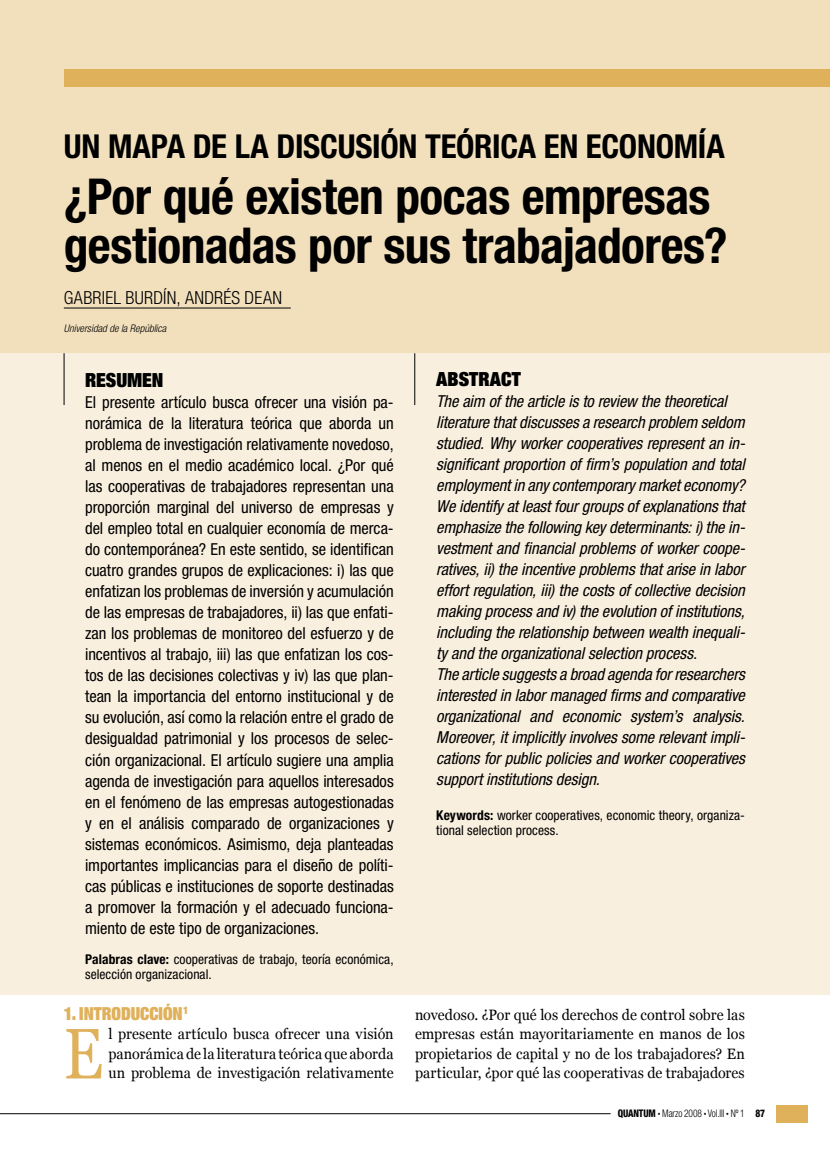
<style>
.page{position:relative;width:830px;height:1149px;background:#fff}
.page>*{position:absolute;margin:0;border:0;box-sizing:border-box;transform-origin:0 0}
.t1{font:71.25px "Georgia";color:#dfb15b;scale:.84 1}
.t2{font:700 condensed 49.5px/49.5px "Helvetica Neue LT";letter-spacing:-.01em;color:#000}
.t3{font:700 condensed 33px "Helvetica Neue LT";letter-spacing:-.01em;color:#000}
.t4{font:900 expanded 19.5px "Helvetica Neue LT";letter-spacing:-.005em;color:#000}
.t5{font:300 condensed 18px "Helvetica Neue LT";letter-spacing:.015em;color:#000}
.t6{font:900 expanded 18px "Helvetica Neue LT";letter-spacing:-.005em;color:#dfb15b;scale:.95 1}
.t7{font:condensed 16.5px/21px "Helvetica Neue LT";letter-spacing:-.005em;color:#000;text-align:justify}
.t8{font:italic condensed 16.5px/21px "Helvetica Neue LT";letter-spacing:-.005em;color:#000}
.t9{font:15px/19.5px "Georgia";color:#000;text-align:justify;scale:.95 1}
.t10{font:condensed 13.5px/15px "Helvetica Neue LT";letter-spacing:.005em;color:#000}
.t11{font:300 condensed 10.5px "Helvetica Neue LT";letter-spacing:-.01em;color:#000;scale:.9 1}
.t12{font:italic 300 condensed 10.5px "Helvetica Neue";color:#000}
.s1{font-weight:700}
.s2{font-weight:800}
.s3{font-weight:200;font-stretch:normal;font-size:6px}
</style>
<div class="page">
<div style="left:775px;top:1104px;width:32px;height:17px;background:#dfb15b"></div>
<hr style="left:0;top:1113px;width:610px;height:1px;background:#000">
<div style="left:1px;top:353px;width:828px;height:641px;background:#f9efde"></div>
<div style="left:1px;top:0;width:828px;height:353px;background:#f2e0bd"></div>
<hr style="left:64px;top:308px;width:226px;height:1px;background:#000">
<div style="left:64px;top:69px;width:765px;height:17px;background:#dfb15b"></div>
<hr style="left:64px;top:353px;width:1px;height:52px;background:#000">
<hr style="left:414px;top:353px;width:1px;height:52px;background:#000">
<h3 class="t3" style="left:64px;top:126px;width:662px">UN MAPA DE LA DISCUSIÓN TEÓRICA EN ECONOMÍA</h3>
<h2 class="t2" style="left:64px;top:171px;width:665px">¿Por qué existen pocas empresas gestionadas por sus trabajadores?</h2>
<p class="t5" style="left:64px;top:287px;width:19px">GABRI</p>
<p class="t5" style="left:105px;top:287px;width:168px">EL BURDÍN, ANDRÉS DEAN</p>
<p class="t12" style="left:64px;top:322px;width:104px">Universidad de la República</p>
<p class="t4" style="left:85px;top:367px;width:78px">RESUMEN</p>
<p class="t7" style="left:85px;top:391px;width:310px">El presente artículo busca ofrecer una visión pa&shy;norámica de la literatura teórica que aborda un problema de investigación relativamente novedoso, al menos en el medio académico local. ¿Por qué las cooperativas de trabajadores representan una proporción marginal del universo de empresas y del empleo total en cualquier economía de merca&shy;do contemporánea? En este sentido, se identifican cuatro grandes grupos de explicaciones: i) las que enfatizan los problemas de inversión y acumulación de las empresas de trabajadores, ii) las que enfati&shy;zan los problemas de monitoreo del esfuerzo y de incentivos al trabajo, iii) las que enfatizan los cos&shy;tos de las decisiones colectivas y iv) las que plan&shy;tean la importancia del entorno institucional y de su evolución, así como la relación entre el grado de desigualdad patrimonial y los procesos de selec&shy;ción organizacional. El artículo sugiere una amplia agenda de investigación para aquellos interesados en el fenómeno de las empresas autogestionadas y en el análisis comparado de organizaciones y sistemas económicos. Asimismo, deja planteadas importantes implicancias para el diseño de políti&shy;cas públicas e instituciones de soporte destinadas a promover la formación y el adecuado funciona&shy;miento de este tipo de organizaciones.</p>
<p class="t10" style="left:85px;top:951px;width:310px"><span class="s1">Palabras clave:</span> cooperativas de trabajo, teoría económica, selección organizacional.</p>
<p class="t6" style="left:64px;top:1001px;width:133px">1. INTRODUCCIÓN<sup>1</sup></p>
<h1 class="t1" style="left:64px;top:1013px;width:48px">E</h1>
<p class="t9" style="left:108px;top:1024px;width:301px">l presente artículo busca ofrecer una visión panorámica de la literatura teórica que aborda un problema de investigación relativamente</p>
<p class="t4" style="left:436px;top:366px;width:76px">ABSTRACT</p>
<p class="t8" style="left:436px;top:390px;width:310px">The aim of the article is to review the theoretical literature that discusses a research problem seldom studied. Why worker cooperatives represent an in&shy;significant proportion of firm’s population and total employment in any contemporary market economy?<br>We identify at least four groups of explanations that emphasize the following key determinants: i) the in&shy;vestment and financial problems of worker coope&shy;ratives, ii) the incentive problems that arise in labor effort regulation, iii) the costs of collective decision making process and iv) the evolution of institutions, including the relationship between wealth inequali&shy;ty and the organizational selection process.<br>The article suggests a broad agenda for researchers interested in labor managed firms and comparative organizational and economic system’s analysis.<br>Moreover, it implicitly involves some relevant impli&shy;cations for public policies and worker cooperatives support institutions design.</p>
<p class="t10" style="left:436px;top:807px;width:310px"><span class="s1">Keywords:</span> worker cooperatives, economic theory, organiza&shy;tional selection process.</p>
<p class="t9" style="left:415px;top:1004px;width:348px">novedoso. ¿Por qué los derechos de control sobre las empresas están mayoritariamente en manos de los propietarios de capital y no de los trabajadores? En particular, ¿por qué las cooperativas de trabajadores</p>
<p class="t11" style="left:617px;top:1106px;width:165px"><span class="s2">QUANTUM</span> <span class="s3">•</span> MARZO 2008 <span class="s3">•</span> VOL.III <span class="s3">•</span> Nº 1 <span class="s2">87</span></p>
</div>
